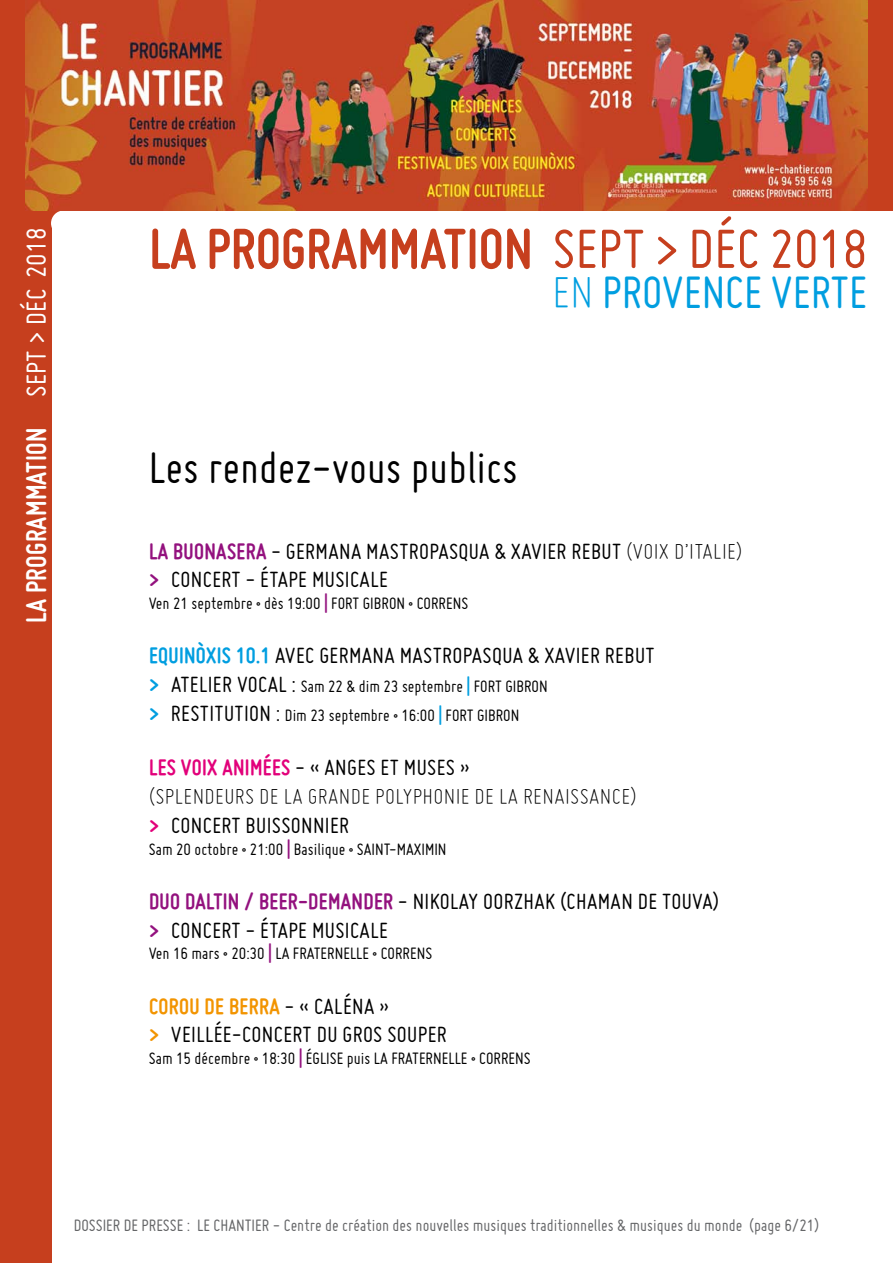
<style>
.page{position:relative;width:893px;height:1263px;background:#fff}
.page>*{position:absolute;margin:0;border:0;box-sizing:border-box;transform-origin:0 0}
.t1{font:700 60px "Miso";letter-spacing:.005em;color:#c63f1e}
.t2{font:49.5px "Miso";color:#009ee0}
.t3{font:48px "Miso";color:#000}
.t4{font:700 30px "Miso";color:#fff}
.t5{font:24px "Miso";letter-spacing:.015em;color:#000}
.t6{font:300 24px/28.8px "Miso";letter-spacing:.015em;color:#000}
.t7{font:700 24px "Miso";letter-spacing:.015em;color:#93117e}
.t8{font:700 24px "Miso";letter-spacing:.015em;color:#e2007a}
.t9{font:700 24px "Miso";letter-spacing:.015em;color:#f29400}
.t10{font:700 24px "Miso";color:#009ee0}
.t11{font:18px "Miso";color:#000}
.t12{font:18px "Miso";color:#646567}
.s1{font-weight:400}
.s2{font-weight:300}
.s3{font-weight:400;color:#000}
.s4{font-weight:700;color:#93117e}
.s5{font-weight:700;color:#009ee0}
.s6{font-size:24px}
.s7{font-weight:700;color:#e2007a}
.s8{font-weight:700;color:#f29400}
</style>
<div class="page">
<div style="left:0;top:0;width:51px;height:1263px;background:#c63f1e"></div>
<div style="left:0;top:0;width:893px;height:210px;background:#c63f1e"></div>
<img style="left:26px;top:0;width:841px;height:210px">
<div style="left:51px;top:210px;width:13px;height:13px;background:#c63f1e"></div>
<div style="left:51px;top:210px;width:26px;height:26px;background:#fff;border-radius:50%"></div>
<h3 class="t4" style="left:19px;top:623px;width:397px;rotate:-90deg">LA PROGRAMMATION <span class="s1">SEPT &gt; DÉC 2018</span></h3>
<h1 class="t1" style="left:149px;top:215px;width:720px">LA PROGRAMMATION <span class="s1">SEPT &gt; DÉC 2018</span></h1>
<h2 class="t2" style="left:552px;top:265px;width:91px"><span class="s2">EN</span> PROVENCE</h2>
<h2 class="t2" style="left:771px;top:265px;width:41px">VERTE</h2>
<h3 class="t3" style="left:149px;top:441px;width:370px">LES RENDEZ-VOUS PUBLICS</h3>
<h3 class="t7" style="left:149px;top:537px;width:159px">LA BUONASERA <span class="s3">- GERMANA</span></h3>
<h3 class="t5" style="left:366px;top:538px;width:24px">MASTROPAS</h3>
<h3 class="t5" style="left:459px;top:538px;width:73px">QUA &amp; XAVIER</h3>
<h3 class="t6" style="left:571px;top:536px;width:173px"><span class="s1">REBUT</span> (VOIX D’ITALIE)</h3>
<h3 class="t5" style="left:149px;top:566px;width:41px"><span class="s4">&gt;</span> CONCERT</h3>
<h3 class="t5" style="left:245px;top:566px;width:34px">- ÉTAPE</h3>
<h3 class="t5" style="left:312px;top:566px;width:33px">MUSICALE</h3>
<p class="t11" style="left:149px;top:593px;width:321px">VEN 21 SEPTEMBRE • DÈS 19:00 <span class="s4">|</span> FORT GIBRON • CORRENS</p>
<h3 class="t10" style="left:149px;top:642px;width:10px">EQUIN</h3>
<h3 class="t10" style="left:196px;top:642px;width:90px">ÒXIS 10.1 <span class="s3">AVEC</span></h3>
<h3 class="t5" style="left:319px;top:642px;width:22px">GERMANA</h3>
<h3 class="t5" style="left:400px;top:642px;width:24px">MASTROPAS</h3>
<h3 class="t5" style="left:492px;top:642px;width:73px">QUA &amp; XAVIER</h3>
<h3 class="t5" style="left:605px;top:642px;width:49px">REBUT</h3>
<h3 class="t5" style="left:149px;top:671px;width:41px"><span class="s5">&gt;</span> ATELIER</h3>
<h3 class="t5" style="left:237px;top:671px;width:10px">VOCAL</h3>
<p class="t11" style="left:292px;top:676px;width:258px"><span class="s6">:</span> SAM 22 &amp; DIM 23 SEPTEMBRE <span class="s5">|</span> FORT GIBRON</p>
<h3 class="t5" style="left:149px;top:700px;width:32px"><span class="s5">&gt;</span> RESTIT</h3>
<h3 class="t5" style="left:224px;top:700px;width:19px">UTION</h3>
<p class="t11" style="left:276px;top:705px;width:245px"><span class="s6">:</span> DIM 23 SEPTEMBRE • 16:00 <span class="s5">|</span> FORT GIBRON</p>
<h3 class="t8" style="left:149px;top:754px;width:197px">LES VOIX ANIMÉES <span class="s3">- « ANGES</span></h3>
<h3 class="t5" style="left:381px;top:754px;width:91px">ET MUSES »</h3>
<h3 class="t6" style="left:149px;top:782px;width:489px">(SPLENDEURS DE LA GRANDE POLYPHONIE DE LA RENAISSANCE) <span class="s7">&gt;</span> <span class="s1">CONCERT</span></h3>
<h3 class="t5" style="left:246px;top:812px;width:31px">BUISSONNIER</h3>
<p class="t11" style="left:149px;top:839px;width:299px">SAM 20 OCTOBRE • 21:00 <span class="s4">|</span> BASILIQUE • SAINT-MAXIMIN</p>
<h3 class="t7" style="left:149px;top:887px;width:356px">DUO DALTIN / BEER-DEMANDER <span class="s3">- NIKOLAY OORZHA</span></h3>
<h3 class="t5" style="left:545px;top:888px;width:43px">K (CHAMAN</h3>
<h3 class="t5" style="left:638px;top:888px;width:83px">DE TOUVA)</h3>
<h3 class="t5" style="left:149px;top:917px;width:41px"><span class="s4">&gt;</span> CONCERT</h3>
<h3 class="t5" style="left:245px;top:917px;width:34px">- ÉTAPE</h3>
<h3 class="t5" style="left:312px;top:917px;width:33px">MUSICALE</h3>
<p class="t11" style="left:149px;top:943px;width:285px">VEN 16 MARS • 20:30 <span class="s4">|</span> LA FRATERNELLE • CORRENS</p>
<h3 class="t9" style="left:149px;top:992px;width:185px">COROU DE BERRA <span class="s3">- « CALÉNA</span></h3>
<h3 class="t5" style="left:379px;top:992px;width:12px">»</h3>
<h3 class="t5" style="left:149px;top:1021px;width:42px"><span class="s8">&gt;</span> VEILLÉE</h3>
<h3 class="t5" style="left:232px;top:1021px;width:31px">-CONCERT</h3>
<h3 class="t5" style="left:317px;top:1021px;width:111px">DU GROS SOUPER</h3>
<p class="t11" style="left:149px;top:1048px;width:383px">SAM 15 DÉCEMBRE • 18:30 <span class="s4">|</span> ÉGLISE PUIS LA FRATERNELLE • CORRENS</p>
<p class="t12" style="left:74px;top:1215px;width:747px">DOSSIER DE PRESSE : LE CHANTIER - CENTRE DE CRÉATION DES NOUVELLES MUSIQUES TRADITIONNELLES &amp; MUSIQUES DU MONDE (PAGE 6/21)</p>
</div>
